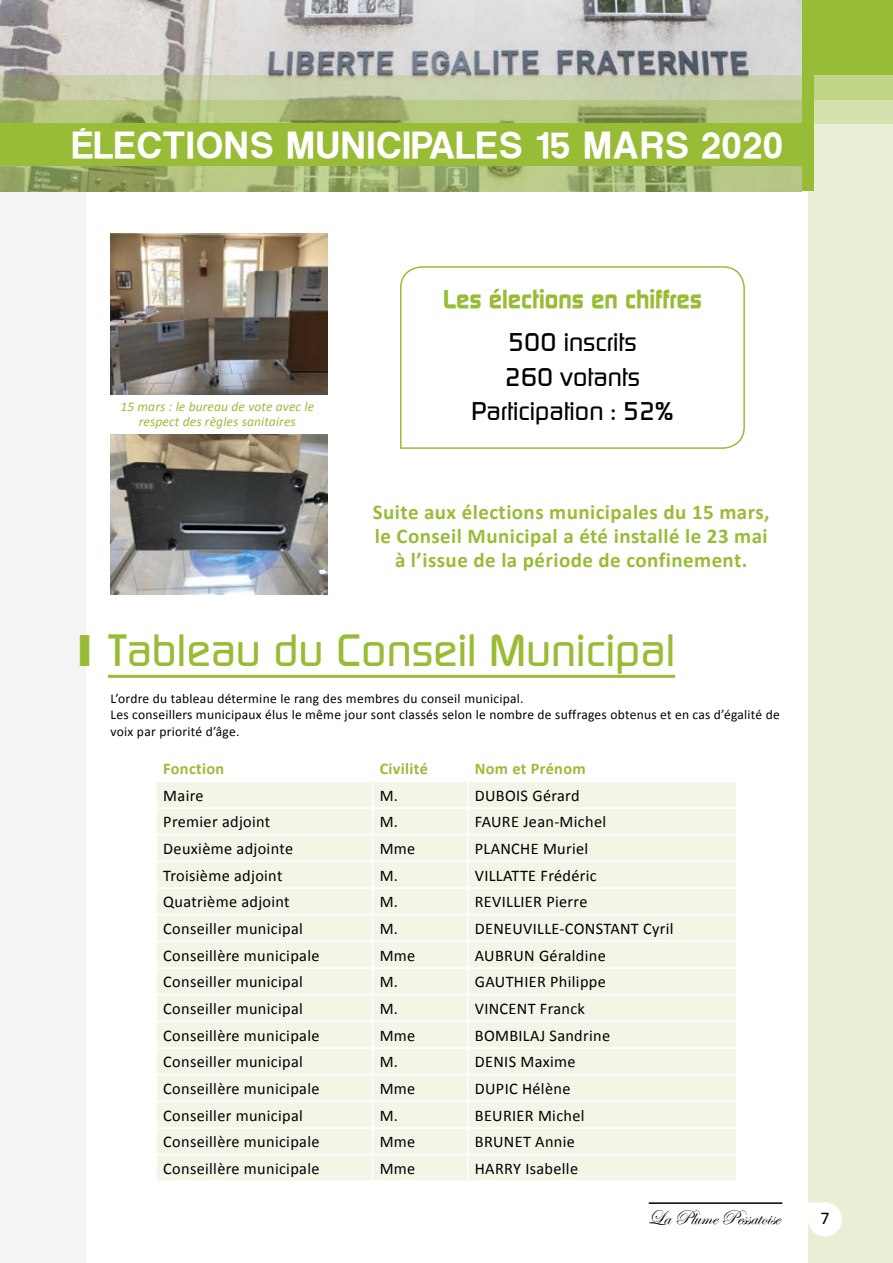
<style>
.page{position:relative;width:893px;height:1263px;background:#fff}
.page>*{position:absolute;margin:0;border:0;box-sizing:border-box;transform-origin:0 0}
.t1{font:500 45px "Continuum";color:#99bc37}
.t2{font:36px "Coolvetica";letter-spacing:.06em;color:#fff}
.t3{font:500 25.5px/34.5px "Continuum";color:#000;text-align:center}
.t4{font:700 25.5px "Continuum";color:#99bc37}
.t5{font:700 21px/24px "Calibri";letter-spacing:.02em;color:#99bc37;text-align:center}
.t6{font:21px "Edwardian Script ITC";color:#000}
.t7{font:18px "Calibri";color:#000}
.t8{font:16.2px "Calibri";letter-spacing:.02em;color:#000}
.t9{font:700 16.2px "Calibri";letter-spacing:.02em;color:#99bc37}
.t10{font:13.5px/16.5px "Calibri";letter-spacing:.02em;color:#000}
.t11{font:italic 13.5px/15px "Calibri";letter-spacing:.01em;color:#99bc37;text-align:center}
</style>
<div class="page">
<div style="left:808px;top:0;width:85px;height:1263px;background:#e9efd5"></div>
<svg style="left:808px;top:1202px;width:34px;height:34px"></svg>
<hr style="left:649px;top:1202px;width:133px;height:2px;background:#000">
<div style="left:814px;top:100px;width:79px;height:23px;background:#d5e2ad"></div>
<div style="left:814px;top:75px;width:79px;height:25px;background:#c1d586"></div>
<div style="left:814px;top:0;width:79px;height:75px;background:#99bc37"></div>
<div style="left:801px;top:0;width:13px;height:191px;background:#99bc37"></div>
<div style="left:0;top:191px;width:85px;height:1072px;background:#f4f4f4"></div>
<img style="left:0;top:0;width:801px;height:75px">
<svg style="left:0;top:100px;width:801px;height:91px;background:#a5b674"></svg>
<svg style="left:0;top:75px;width:801px;height:25px;background:#c2c8a7"></svg>
<div style="left:0;top:123px;width:801px;height:43px;background:#99bc37"></div>
<svg style="left:400px;top:266px;width:345px;height:183px"></svg>
<hr style="left:108px;top:675px;width:567px;height:3px;background:#99bc37">
<svg style="left:157px;top:782px;width:579px;height:398px;background:#f2f6e8"></svg>
<img style="left:111px;top:234px;width:217px;height:161px">
<img style="left:111px;top:434px;width:217px;height:161px">
<h2 class="t2" style="left:73px;top:126px;width:711px">ÉLECTIONS MUNICIPALES 15 MARS 2020</h2>
<p class="t11" style="left:120px;top:398px;width:195px">15 mars : le bureau de vote avec le respect des règles sanitaires</p>
<h3 class="t4" style="left:443px;top:283px;width:260px">Les élections en chiffres</h3>
<h3 class="t3" style="left:471px;top:325px;width:203px">500 inscrits<br>260 votants<br>Participation : 52%</h3>
<p class="t5" style="left:373px;top:500px;width:398px">Suite aux élections municipales du 15 mars, le Conseil Municipal a été installé le 23 mai à l’issue de la période de confinement.</p>
<h1 class="t1" style="left:79px;top:621px;width:598px">❙❙ Tableau du Conseil Municipal</h1>
<p class="t10" style="left:111px;top:690px;width:671px">L’ordre du tableau détermine le rang des membres du conseil municipal.<br>Les conseillers municipaux élus le même jour sont classés selon le nombre de suffrages obtenus et en cas d’égalité de voix par priorité d’âge.</p>
<p class="t9" style="left:163px;top:758px;width:62px">Fonction</p>
<p class="t9" style="left:380px;top:758px;width:50px">Civilité</p>
<p class="t9" style="left:475px;top:758px;width:112px">Nom et Prénom</p>
<p class="t8" style="left:163px;top:785px;width:42px">Maire</p>
<p class="t8" style="left:380px;top:785px;width:20px">M.</p>
<p class="t8" style="left:475px;top:785px;width:106px">DUBOIS Gérard</p>
<p class="t8" style="left:163px;top:812px;width:109px">Premier adjoint</p>
<p class="t8" style="left:380px;top:812px;width:20px">M.</p>
<p class="t8" style="left:475px;top:812px;width:133px">FAURE Jean-Michel</p>
<p class="t8" style="left:163px;top:838px;width:131px">Deuxième adjointe</p>
<p class="t8" style="left:380px;top:838px;width:37px">Mme</p>
<p class="t8" style="left:475px;top:838px;width:115px">PLANCHE Muriel</p>
<p class="t8" style="left:163px;top:865px;width:121px">Troisième adjoint</p>
<p class="t8" style="left:380px;top:865px;width:20px">M.</p>
<p class="t8" style="left:475px;top:865px;width:123px">VILLATTE Frédéric</p>
<p class="t8" style="left:163px;top:892px;width:128px">Quatrième adjoint</p>
<p class="t8" style="left:380px;top:892px;width:20px">M.</p>
<p class="t8" style="left:475px;top:892px;width:114px">REVILLIER Pierre</p>
<p class="t8" style="left:163px;top:918px;width:141px">Conseiller municipal</p>
<p class="t8" style="left:380px;top:918px;width:20px">M.</p>
<p class="t8" style="left:475px;top:918px;width:200px">DENEUVILLE-CONSTANT Cyril</p>
<p class="t8" style="left:163px;top:945px;width:158px">Conseillère municipale</p>
<p class="t8" style="left:380px;top:945px;width:37px">Mme</p>
<p class="t8" style="left:475px;top:945px;width:132px">AUBRUN Géraldine</p>
<p class="t8" style="left:163px;top:972px;width:141px">Conseiller municipal</p>
<p class="t8" style="left:380px;top:972px;width:20px">M.</p>
<p class="t8" style="left:475px;top:972px;width:133px">GAUTHIER Philippe</p>
<p class="t8" style="left:163px;top:998px;width:141px">Conseiller municipal</p>
<p class="t8" style="left:380px;top:998px;width:20px">M.</p>
<p class="t8" style="left:475px;top:998px;width:112px">VINCENT Franck</p>
<p class="t8" style="left:163px;top:1025px;width:158px">Conseillère municipale</p>
<p class="t8" style="left:380px;top:1025px;width:37px">Mme</p>
<p class="t8" style="left:475px;top:1025px;width:137px">BOMBILAJ Sandrine</p>
<p class="t8" style="left:163px;top:1052px;width:141px">Conseiller municipal</p>
<p class="t8" style="left:380px;top:1052px;width:20px">M.</p>
<p class="t8" style="left:475px;top:1052px;width:102px">DENIS Maxime</p>
<p class="t8" style="left:163px;top:1078px;width:158px">Conseillère municipale</p>
<p class="t8" style="left:380px;top:1078px;width:37px">Mme</p>
<p class="t8" style="left:475px;top:1078px;width:97px">DUPIC Hélène</p>
<p class="t8" style="left:163px;top:1105px;width:141px">Conseiller municipal</p>
<p class="t8" style="left:380px;top:1105px;width:20px">M.</p>
<p class="t8" style="left:475px;top:1105px;width:111px">BEURIER Michel</p>
<p class="t8" style="left:163px;top:1132px;width:158px">Conseillère municipale</p>
<p class="t8" style="left:380px;top:1132px;width:37px">Mme</p>
<p class="t8" style="left:475px;top:1132px;width:102px">BRUNET Annie</p>
<p class="t8" style="left:163px;top:1158px;width:158px">Conseillère municipale</p>
<p class="t8" style="left:380px;top:1158px;width:37px">Mme</p>
<p class="t8" style="left:475px;top:1158px;width:105px">HARRY Isabelle</p>
<p class="t6" style="left:648px;top:1206px;width:134px">La Plume Pessatoise</p>
<p class="t7" style="left:820px;top:1207px;width:11px">7</p>
</div>
